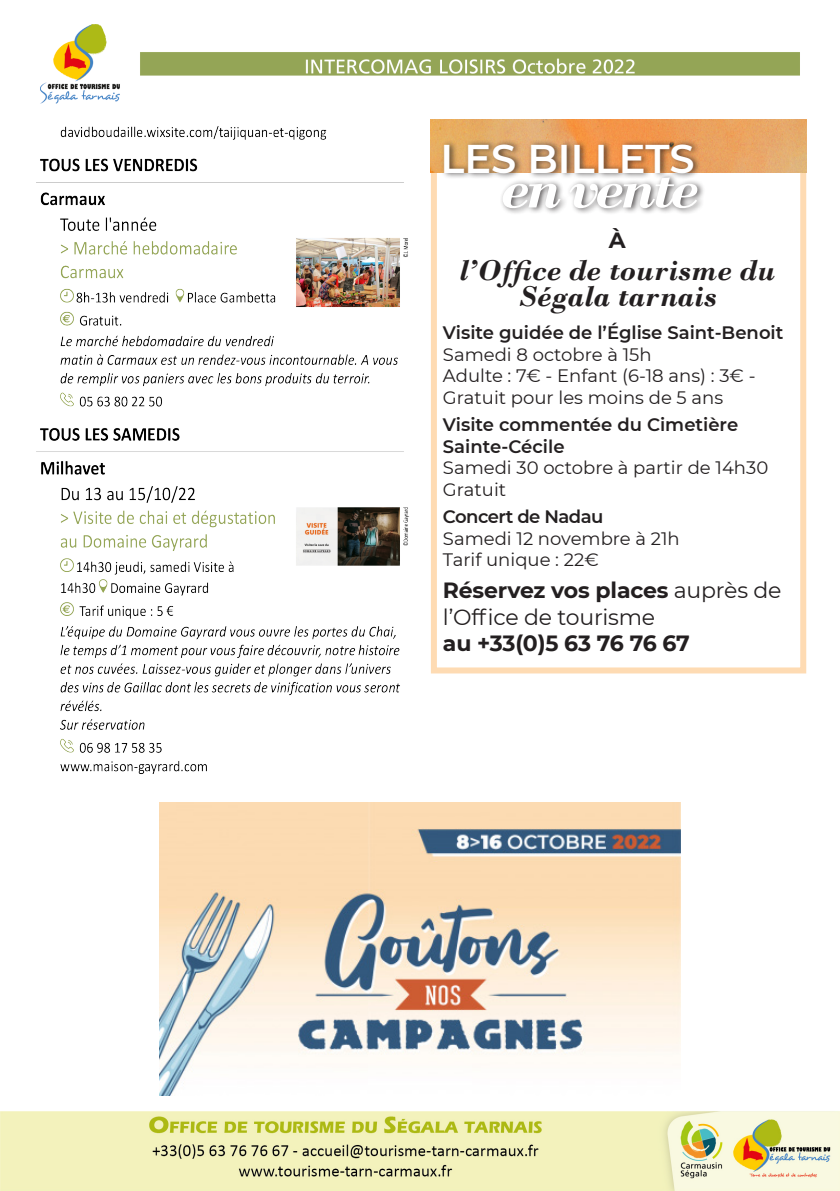
<style>
.page{position:relative;width:840px;height:1191px;background:#fff}
.page>*{position:absolute;margin:0;border:0;box-sizing:border-box;transform-origin:0 0}
.t1{font:italic 700 60px "Bodoni";letter-spacing:-.07em;color:#fff}
.t2{font:600 40px "Montserrat";color:#fff}
.t3{font:italic 700 30px/26px "Bodoni";color:#231f20;text-align:center}
.t4{font:700 22px/26.4px "Montserrat";letter-spacing:-.01em;color:#231f20}
.t5{font:18px/21.6px "Montserrat";color:#231f20}
.t6{font:600 18px/21.6px "Montserrat";color:#231f20}
.t7{font:600 18px "Montserrat";letter-spacing:-.03em;color:#231f20}
.s1{font-weight:400}
</style>
<div class="page">
<img style="left:0;top:24px;width:839px;height:1167px">
<div style="left:430px;top:119px;width:375px;height:554px;border:6px solid #fedbb3"></div>
<img style="left:430px;top:119px;width:376px;height:54px">
<div style="left:441px;top:139px;width:260px;height:41px;background:#231f20;opacity:.75"></div>
<div style="left:499px;top:172px;width:206px;height:43px;background:#231f20;opacity:.75"></div>
<img style="left:160px;top:802px;width:520px;height:293px">
<p class="t2" style="left:440px;top:130px;width:255px">LES BILLETS</p>
<p class="t1" style="left:500px;top:152px;width:200px">en vente</p>
<p class="t4" style="left:608px;top:226px;width:18px">À</p>
<p class="t3" style="left:459px;top:257px;width:317px">l’Office de tourisme du<br>Ségala tarnais</p>
<p class="t6" style="left:442px;top:321px;width:342px">Visite guidée de l’Église Saint-Benoit</p>
<p class="t5" style="left:442px;top:343px;width:210px">Samedi 8 octobre à 15h</p>
<p class="t5" style="left:442px;top:364px;width:314px">Adulte : 7€ - Enfant (6-18 ans) : 3€ -<br>Gratuit pour les moins de 5 ans</p>
<p class="t6" style="left:442px;top:413px;width:296px">Visite commentée du Cimetière<br>Sainte-Cécile</p>
<p class="t5" style="left:442px;top:456px;width:326px">Samedi 30 octobre à partir de 14h30</p>
<p class="t5" style="left:442px;top:478px;width:65px">Gratuit</p>
<p class="t7" style="left:442px;top:504px;width:162px">Concert de Nadau</p>
<p class="t5" style="left:442px;top:527px;width:238px">Samedi 12 novembre à 21h</p>
<p class="t5" style="left:442px;top:548px;width:157px">Tarif unique : 22€</p>
<p class="t4" style="left:442px;top:576px;width:340px">Réservez vos places <span class="s1">auprès de l’Office de tourisme<br></span>au +33(0)5 63 76 76 67</p>
</div>
